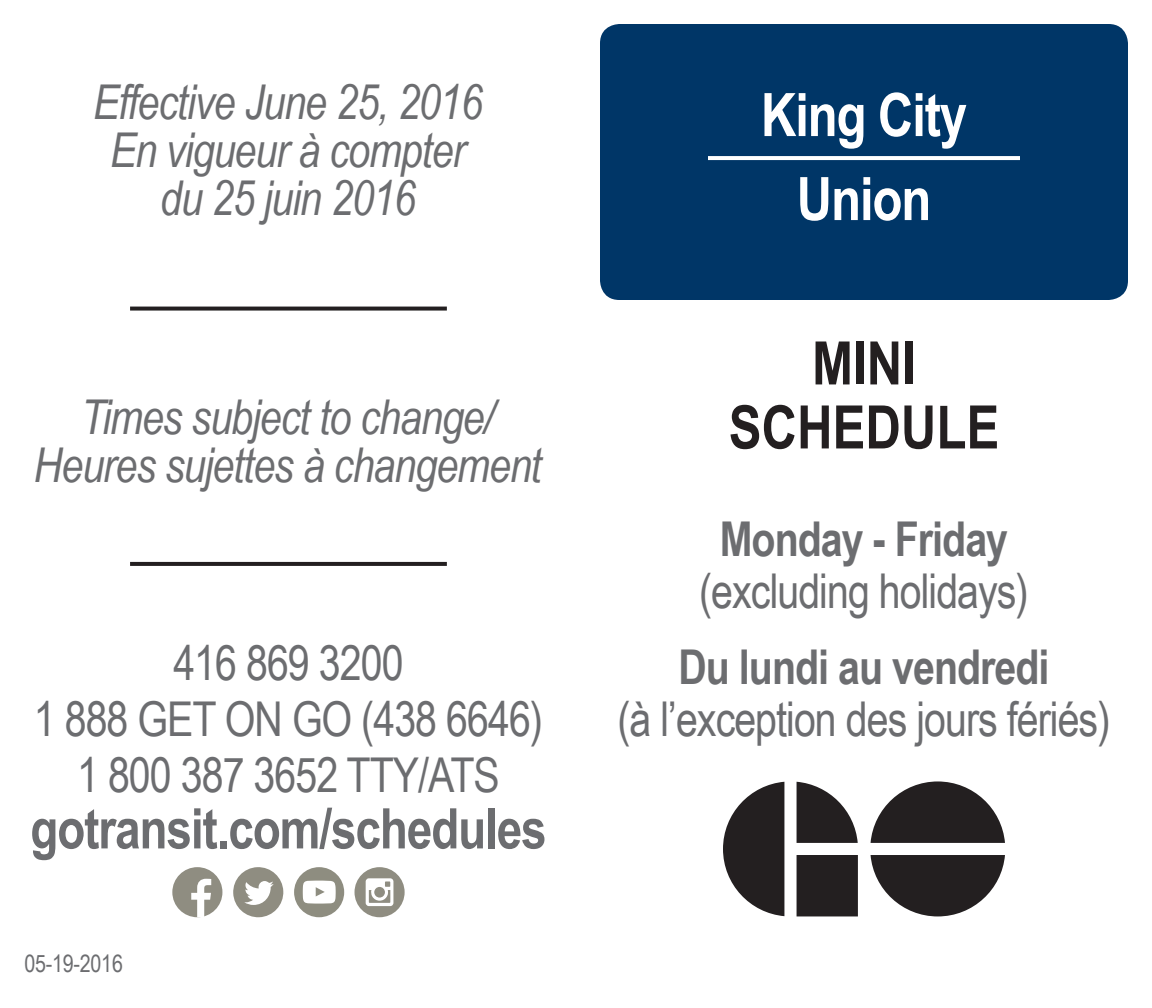
<style>
.page{position:relative;width:1152px;height:1008px;background:#fff}
.page>*{position:absolute;margin:0;border:0;box-sizing:border-box;transform-origin:0 0}
.t1{font:700 60px "Arial Narrow";letter-spacing:-.02em;color:#fff}
.t2{font:700 60px "Arial Narrow";color:#231f20}
.t3{font:700 56px "Arial Narrow";letter-spacing:-.02em;color:#6c6d70}
.t4{font:48px "Arial Narrow";letter-spacing:-.02em;color:#6c6d70}
.t5{font:italic 48px/48px "Arial Narrow";letter-spacing:-.02em;color:#6c6d70;text-align:center}
.t6{font:700 48px "Arial Narrow";letter-spacing:-.02em;color:#6c6d70}
.t7{font:24px "Arial Narrow";letter-spacing:-.01em;color:#6c6d70}
</style>
<div class="page">
<div style="left:600px;top:24px;width:528px;height:276px;background:#003667;border-radius:19px"></div>
<svg style="left:708px;top:156px;width:312px;height:4px"></svg>
<svg style="left:871px;top:781px;width:134px;height:62px"></svg>
<svg style="left:797px;top:782px;width:61px;height:61px"></svg>
<div style="left:797px;top:855px;width:61px;height:61px;background:#231f20"></div>
<svg style="left:723px;top:782px;width:61px;height:134px"></svg>
<svg style="left:871px;top:855px;width:134px;height:61px"></svg>
<svg style="left:130px;top:307px;width:317px;height:4px"></svg>
<svg style="left:130px;top:562px;width:317px;height:4px"></svg>
<div style="left:172px;top:867px;width:50px;height:50px;background:#8f8d81;border-radius:50%"></div>
<svg style="left:191px;top:879px;width:20px;height:38px"></svg>
<div style="left:355px;top:867px;width:50px;height:50px;background:#8f8d81;border-radius:50%"></div>
<svg style="left:366px;top:878px;width:27px;height:28px"></svg>
<div style="left:233px;top:867px;width:50px;height:50px;background:#8f8d81;border-radius:50%"></div>
<svg style="left:244px;top:881px;width:30px;height:24px"></svg>
<div style="left:294px;top:867px;width:50px;height:50px;background:#8e8d80;border-radius:50%"></div>
<svg style="left:303px;top:881px;width:33px;height:23px"></svg>
<p class="t5" style="left:93px;top:77px;width:391px">Effective June 25, 2016</p>
<p class="t5" style="left:110px;top:125px;width:357px">En vigueur à compter du 25 juin 2016</p>
<p class="t5" style="left:81px;top:392px;width:415px">Times subject to change/</p>
<p class="t5" style="left:34px;top:440px;width:509px">Heures sujettes à changement</p>
<p class="t4" style="left:173px;top:628px;width:232px">416 869 3200</p>
<p class="t4" style="left:34px;top:684px;width:511px">1 888 GET ON GO (438 6646)</p>
<p class="t4" style="left:77px;top:740px;width:424px">1 800 387 3652 TTY/ATS</p>
<p class="t3" style="left:30px;top:786px;width:518px">gotransit.com/schedules</p>
<p class="t7" style="left:24px;top:946px;width:100px">05-19-2016</p>
<p class="t1" style="left:761px;top:70px;width:208px">King City</p>
<p class="t1" style="left:797px;top:154px;width:136px">Union</p>
<p class="t2" style="left:812px;top:318px;width:105px">MINI</p>
<p class="t2" style="left:729px;top:382px;width:272px">SCHEDULE</p>
<p class="t6" style="left:720px;top:502px;width:290px">Monday - Friday</p>
<p class="t4" style="left:699px;top:555px;width:331px">(excluding holidays)</p>
<p class="t6" style="left:678px;top:630px;width:373px">Du lundi au vendredi</p>
<p class="t4" style="left:617px;top:683px;width:495px">(à l’exception des jours fériés)</p>
</div>
